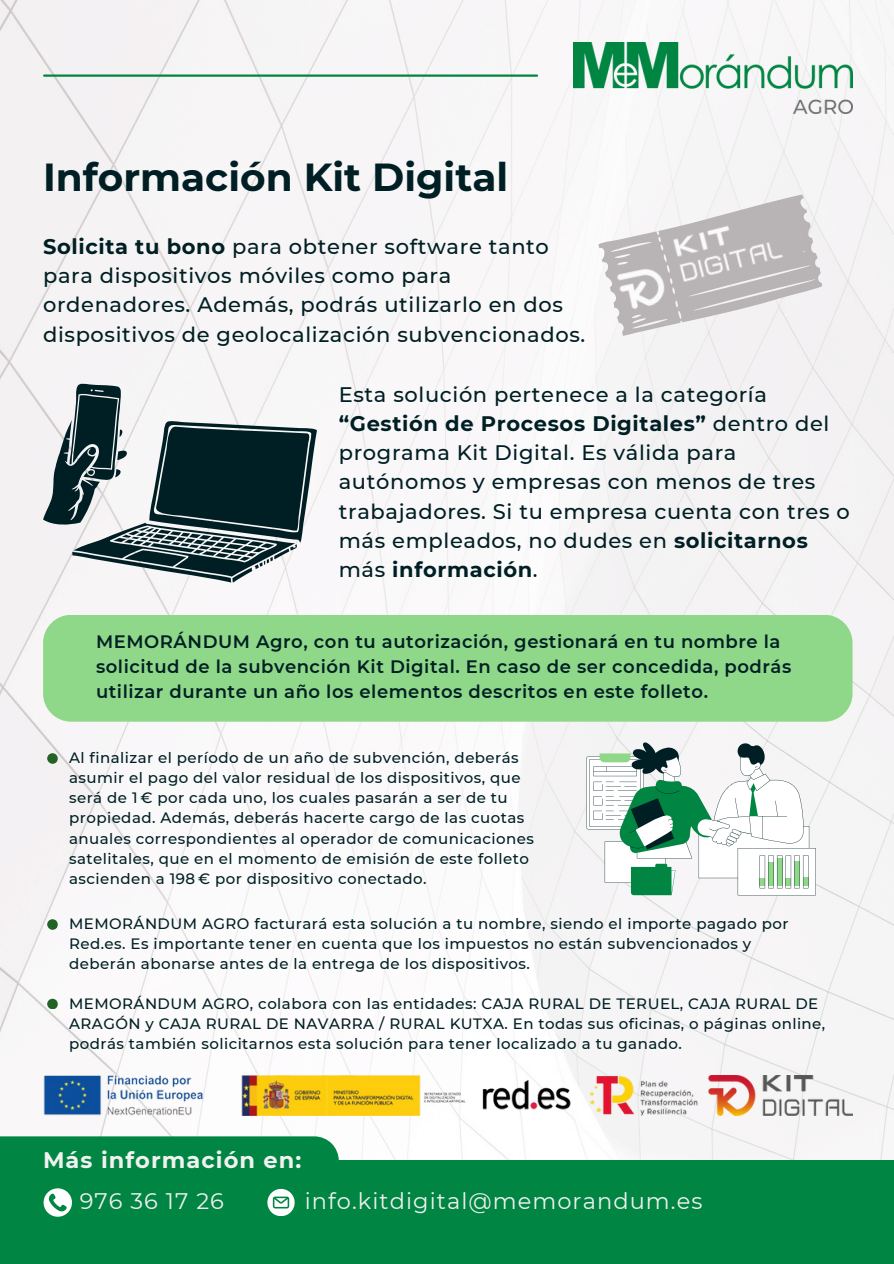
<style>
.page{position:relative;width:894px;height:1264px;background:#fff}
.page>*{position:absolute;margin:0;border:0;box-sizing:border-box;transform-origin:0 0}
.t1{font:700 39px "Montserrat";color:#001f24}
.t2{font:22.5px "Montserrat";letter-spacing:.045em;color:#f1f1f1}
.t3{font:700 22.5px "Montserrat";letter-spacing:.045em;color:#f1f1f1}
.t4{font:500 21px/29.2px "Montserrat";letter-spacing:.03em;color:#001f24}
.t5{font:600 18px/24.8px "Montserrat";letter-spacing:.03em;color:#001f24}
.t6{font:500 15px/20.2px "Montserrat";letter-spacing:.03em;color:#001f24}
.s1{font-weight:700}
</style>
<div class="page">
<div style="left:0;top:0;width:893px;height:1160px;background:#f7f5f6"></div>
<img style="left:573px;top:42px;width:279px;height:71px">
<hr style="left:44px;top:74px;width:493px;height:3px;background:#008642">
<img style="left:43px;top:1075px;width:809px;height:40px">
<svg style="left:43px;top:382px;width:273px;height:200px"></svg>
<div style="left:43px;top:614px;width:809px;height:107px;background:#90d889;border-radius:28px"></div>
<svg style="left:586px;top:742px;width:229px;height:153px"></svg>
<svg style="left:47px;top:753px;width:10px;height:10px"></svg>
<svg style="left:47px;top:919px;width:10px;height:10px"></svg>
<svg style="left:47px;top:998px;width:10px;height:10px"></svg>
<svg style="left:573px;top:138px;width:274px;height:252px;fill:#f5f3f4"></svg>
<img style="left:615px;top:262px;width:55px;height:52px">
<svg style="left:670px;top:207px;width:134px;height:78px"></svg>
<img style="left:668px;top:209px;width:120px;height:77px">
<div style="left:0;top:1160px;width:893px;height:103px;background:#008642"></div>
<svg style="left:0;top:1136px;width:339px;height:80px"></svg>
<p class="t1" style="left:43px;top:153px;width:466px">Información Kit Digital</p>
<p class="t4" style="left:43px;top:232px;width:543px"><span class="s1">Solicita tu bono</span> para obtener software tanto para dispositivos móviles como para ordenadores. Además, podrás utilizarlo en dos dispositivos de geolocalización subvencionados.</p>
<p class="t4" style="left:339px;top:379px;width:512px">Esta solución pertenece a la categoría <span class="s1">“Gestión de Procesos Digitales”</span> dentro del programa Kit Digital. Es válida para autónomos y empresas con menos de tres trabajadores. Si tu empresa cuenta con tres o más empleados, no dudes en <span class="s1">solicitarnos </span>más <span class="s1">información</span>.</p>
<p class="t5" style="left:96px;top:629px;width:696px">MEMORÁNDUM Agro, con tu autorización, gestionará en tu nombre la solicitud de la subvención Kit Digital. En caso de ser concedida, podrás utilizar durante un año los elementos descritos en este folleto.</p>
<p class="t6" style="left:69px;top:747px;width:466px">Al finalizar el período de un año de subvención, deberás asumir el pago del valor residual de los dispositivos, que será de 1 € por cada uno, los cuales pasarán a ser de tu propiedad. Además, deberás hacerte cargo de las cuotas anuales correspondientes al operador de comunicaciones satelitales, que en el momento de emisión de este folleto ascienden a 198 € por dispositivo conectado.</p>
<p class="t6" style="left:69px;top:913px;width:720px">MEMORÁNDUM AGRO facturará esta solución a tu nombre, siendo el importe pagado por<br>Red.es. Es importante tener en cuenta que los impuestos no están subvencionados y deberán abonarse antes de la entrega de los dispositivos.</p>
<h1 class="t6" style="left:69px;top:993px;width:757px">MEMORÁNDUM AGRO, colabora con las entidades: CAJA RURAL DE TERUEL, CAJA RURAL DE<br>ARAGÓN y CAJA RURAL DE NAVARRA / RURAL KUTXA. En todas sus oficinas, o páginas online, podrás también solicitarnos esta solución para tener localizado a tu ganado.</h1>
<p class="t3" style="left:43px;top:1145px;width:260px">Más información en:</p>
<p class="t2" style="left:80px;top:1187px;width:146px">976 36 17 26</p>
<p class="t2" style="left:305px;top:1187px;width:399px">info.kitdigital@memorandum.es</p>
</div>
